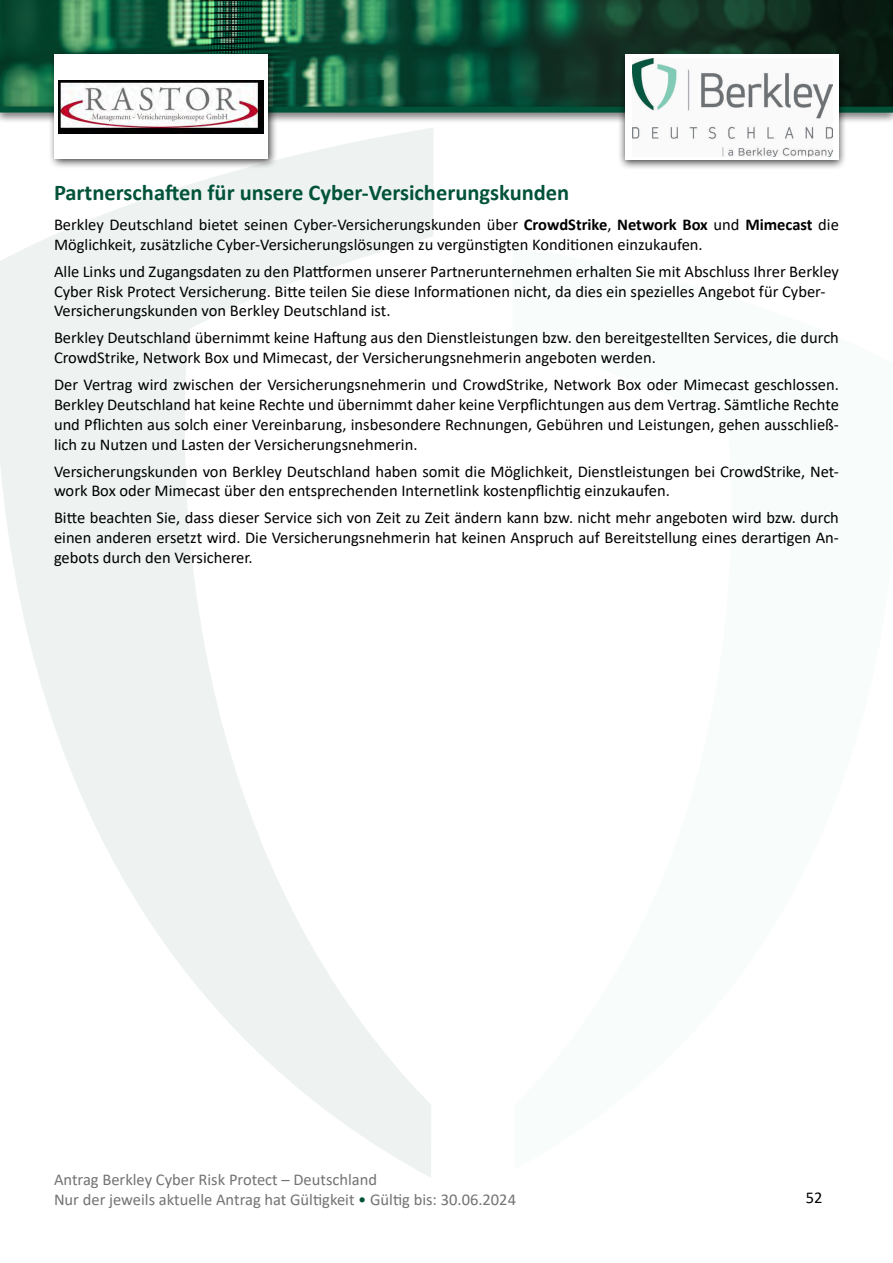
<style>
.page{position:relative;width:893px;height:1263px;background:#fff}
.page>*{position:absolute;margin:0;border:0;box-sizing:border-box;transform-origin:0 0}
.t1{font:700 22.5px "Calibri";color:#005239}
.t2{font:16.5px/19.8px "Calibri";color:#000}
.t3{font:16.5px/19.8px "Calibri";color:#747272}
.s1{font-weight:700}
.s2{color:#005239}
</style>
<div class="page">
<svg style="left:0;top:128px;width:434px;height:1049px"></svg>
<img style="left:0;top:1px;width:893px;height:100px">
<div style="left:0;top:101px;width:893px;height:23px;background:#000;opacity:.75"></div>
<div style="left:0;top:107px;width:893px;height:6px;background:#005239"></div>
<div style="left:617px;top:49px;width:230px;height:121px;background:#000;opacity:.75"></div>
<div style="left:625px;top:54px;width:214px;height:105px;background:#fff"></div>
<img style="left:632px;top:59px;width:200px;height:97px">
<div style="left:48px;top:48px;width:230px;height:121px;background:#000;opacity:.75"></div>
<div style="left:54px;top:54px;width:214px;height:105px;background:#fff"></div>
<img style="left:59px;top:81px;width:204px;height:53px">
<p class="t1" style="left:54px;top:177px;width:517px">Partnerschaften für unsere Cyber-Versicherungskunden</p>
<p class="t2" style="left:54px;top:214px;width:786px">Berkley Deutschland bietet seinen Cyber-Versicherungskunden über <span class="s1">CrowdStrike</span>, <span class="s1">Network Box</span> und <span class="s1">Mimecast</span> die<br>Möglichkeit, zusätzliche Cyber-Versicherungslösungen zu vergünstigten Konditionen einzukaufen.</p>
<p class="t2" style="left:54px;top:261px;width:786px">Alle Links und Zugangsdaten zu den Plattformen unserer Partnerunternehmen erhalten Sie mit Abschluss Ihrer Berkley</p>
<p class="t2" style="left:54px;top:281px;width:773px">Cyber Risk Protect Versicherung. Bitte teilen Sie diese Informationen nicht, da dies ein spezielles Angebot für Cyber-</p>
<p class="t2" style="left:54px;top:301px;width:338px">Versicherungskunden von Berkley Deutschland ist.</p>
<p class="t2" style="left:54px;top:328px;width:786px">Berkley Deutschland übernimmt keine Haftung aus den Dienstleistungen bzw. den bereitgestellten Services, die durch</p>
<p class="t2" style="left:54px;top:347px;width:603px">CrowdStrike, Network Box und Mimecast, der Versicherungsnehmerin angeboten werden.</p>
<p class="t2" style="left:54px;top:374px;width:786px;text-align:justify">Der Vertrag wird zwischen der Versicherungsnehmerin und CrowdStrike, Network Box oder Mimecast geschlossen.<br>Berkley Deutschland hat keine Rechte und übernimmt daher keine Verpflichtungen aus dem Vertrag. Sämtliche Rechte und Pflichten aus solch einer Vereinbarung, insbesondere Rechnungen, Gebühren und Leistungen, gehen ausschließ&shy;lich zu Nutzen und Lasten der Versicherungsnehmerin.</p>
<p class="t2" style="left:54px;top:461px;width:786px">Versicherungskunden von Berkley Deutschland haben somit die Möglichkeit, Dienstleistungen bei CrowdStrike, Net&shy;work Box oder Mimecast über den entsprechenden Internetlink kostenpflichtig einzukaufen.</p>
<p class="t2" style="left:54px;top:508px;width:786px;text-align:justify">Bitte beachten Sie, dass dieser Service sich von Zeit zu Zeit ändern kann bzw. nicht mehr angeboten wird bzw. durch einen anderen ersetzt wird. Die Versicherungsnehmerin hat keinen Anspruch auf Bereitstellung eines derartigen An&shy;gebots durch den Versicherer.</p>
<p class="t3" style="left:54px;top:1169px;width:464px">Antrag Berkley Cyber Risk Protect – Deutschland<br>Nur der jeweils aktuelle Antrag hat Gültigkeit <span class="s2">•</span> Gültig bis: 30.06.2024</p>
<p class="t2" style="left:806px;top:1187px;width:18px">52</p>
</div>
